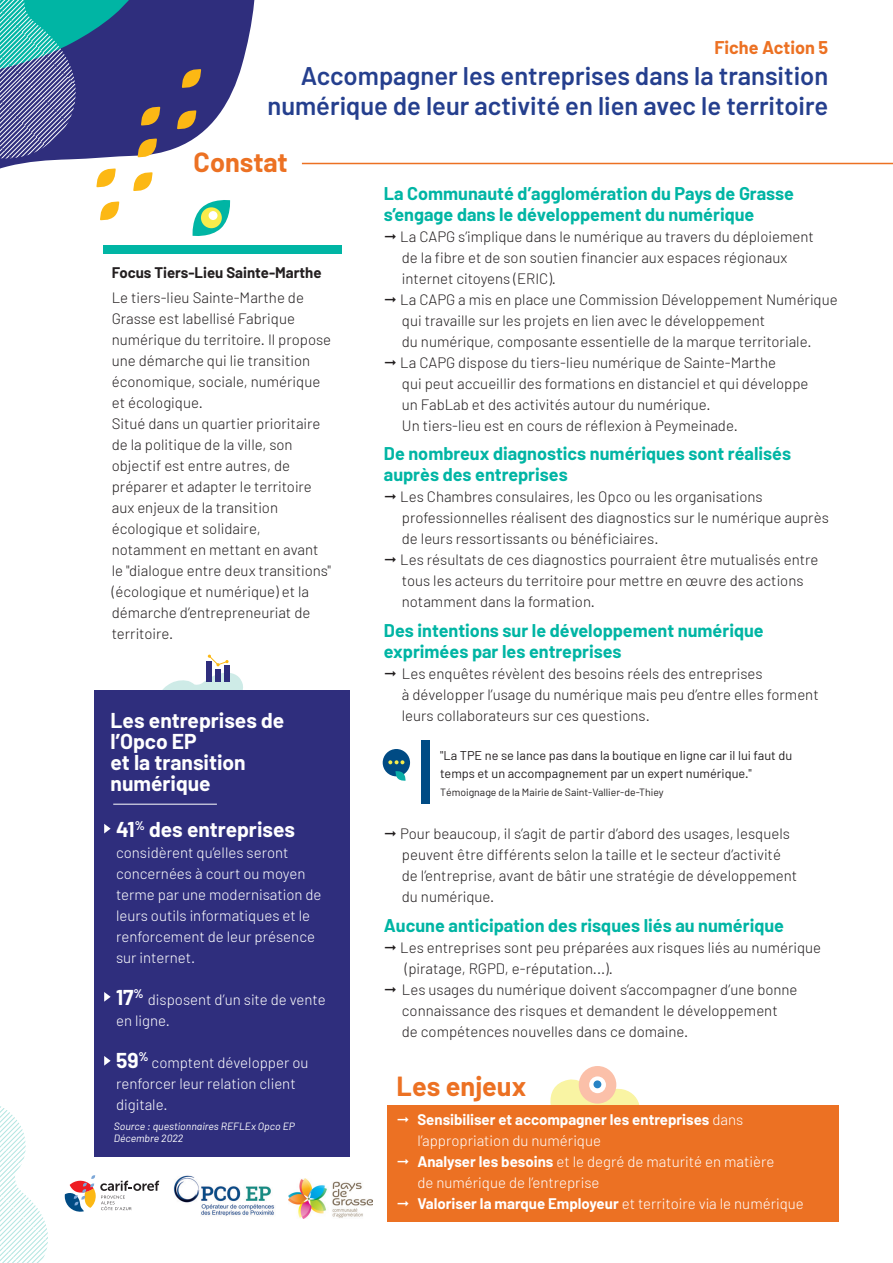
<style>
.page{position:relative;width:893px;height:1263px;background:#fff}
.page>*{position:absolute;margin:0;border:0;box-sizing:border-box;transform-origin:0 0}
.t1{font:700 27px "Barlow";color:#ec7123}
.t2{font:600 25.5px/30.6px "Barlow";color:#253f8e;text-align:right}
.t3{font:700 21px/21px "Barlow";color:#fff}
.t4{font:700 18px/21px "Barlow";color:#00b5a4}
.t5{font:700 18px "Barlow";color:#ec7123}
.t6{font:300 15px/21px "Barlow";color:#231f20}
.t7{font:300 15px/21px "Barlow";color:#fff}
.t8{font:700 15px/21px "Barlow";color:#fff}
.t9{font:700 15px "Barlow";color:#231f20}
.t10{font:12.75px/18px "Barlow";color:#231f20}
.t11{font:italic 10.5px/12px "Barlow";color:#fff}
.t12{font:10.5px "Barlow";color:#231f20}
.s1{font-weight:300}
.s2{font-weight:700}
</style>
<div class="page">
<svg style="left:550px;top:1066px;width:90px;height:39px"></svg>
<div style="left:593px;top:1080px;width:8px;height:8px;background:#2783c5;border-radius:50%"></div>
<div style="left:387px;top:1105px;width:451px;height:117px;background:#ec7123"></div>
<svg style="left:0;top:1106px;width:48px;height:157px"></svg>
<svg style="left:0;top:0;width:255px;height:169px;fill:#2f2e7d"></svg>
<svg style="left:181px;top:68px;width:21px;height:21px"></svg>
<svg style="left:177px;top:109px;width:20px;height:21px"></svg>
<svg style="left:133px;top:172px;width:20px;height:19px"></svg>
<svg style="left:96px;top:167px;width:20px;height:21px"></svg>
<svg style="left:100px;top:201px;width:20px;height:20px"></svg>
<svg style="left:0;top:0;width:161px;height:159px"></svg>
<hr style="left:302px;top:163px;width:591px;height:1px;background:#ec7123">
<svg style="left:65px;top:1175px;width:94px;height:37px"></svg>
<img style="left:173px;top:1175px;width:102px;height:41px">
<svg style="left:162px;top:673px;width:81px;height:17px"></svg>
<div style="left:95px;top:690px;width:255px;height:466px;background:#2f2e7d"></div>
<div style="left:206px;top:661px;width:6px;height:21px;background:#2f2e7d"></div>
<div style="left:215px;top:669px;width:6px;height:13px;background:#2f2e7d"></div>
<div style="left:224px;top:665px;width:6px;height:17px;background:#2f2e7d"></div>
<svg style="left:208px;top:655px;width:21px;height:11px"></svg>
<svg style="left:104px;top:824px;width:7px;height:9px"></svg>
<svg style="left:104px;top:992px;width:7px;height:10px"></svg>
<svg style="left:104px;top:1056px;width:7px;height:10px"></svg>
<hr style="left:113px;top:804px;width:104px;height:1px;background:#fff">
<div style="left:383px;top:749px;width:27px;height:27px;background:#004b84;border-radius:50%"></div>
<svg style="left:388px;top:760px;width:16px;height:4px"></svg>
<svg style="left:395px;top:771px;width:11px;height:10px"></svg>
<div style="left:422px;top:740px;width:8px;height:63px;background:#004b84"></div>
<svg style="left:192px;top:200px;width:39px;height:36px"></svg>
<div style="left:201px;top:207px;width:21px;height:21px;background:#f7ec4c;border-radius:50%"></div>
<div style="left:209px;top:211px;width:8px;height:9px;background:#fff;border-radius:50%"></div>
<div style="left:103px;top:245px;width:238px;height:8px;background:#00b5a4"></div>
<img style="left:288px;top:1178px;width:84px;height:40px">
<p class="t5" style="left:714px;top:37px;width:115px">Fiche Action 5</p>
<h2 class="t2" style="left:267px;top:60px;width:562px">Accompagner les entreprises dans la transition numérique de leur activité en lien avec le territoire</h2>
<h1 class="t1" style="left:194px;top:145px;width:96px">Constat</h1>
<p class="t9" style="left:112px;top:263px;width:211px">Focus Tiers-Lieu Sainte-Marthe</p>
<p class="t6" style="left:112px;top:287px;width:221px">Le tiers-lieu Sainte-Marthe de<br>Grasse est labellisé Fabrique numérique du territoire. Il propose une démarche qui lie transition économique, sociale, numérique et écologique.<br>Situé dans un quartier prioritaire de la politique de la ville, son objectif est entre autres, de préparer et adapter le territoire aux enjeux de la transition écologique et solidaire, notamment en mettant en avant le "dialogue entre deux transitions" (écologique et numérique) et la démarche d’entrepreneuriat de territoire.</p>
<h3 class="t3" style="left:111px;top:709px;width:175px">Les entreprises de l’Opco EP<br>et la transition numérique</h3>
<h3 class="t3" style="left:116px;top:818px;width:181px">41<sup>%</sup> des entreprises</h3>
<p class="t7" style="left:116px;top:841px;width:207px">considèrent qu’elles seront concernées à court ou moyen terme par une modernisation de leurs outils informatiques et le renforcement de leur présence sur internet.</p>
<h3 class="t3" style="left:116px;top:986px;width:29px">17<sup>%</sup></h3>
<p class="t7" style="left:116px;top:988px;width:211px;text-indent:32px">disposent d’un site de vente en ligne.</p>
<h3 class="t3" style="left:116px;top:1049px;width:34px">59<sup>%</sup></h3>
<p class="t7" style="left:116px;top:1051px;width:194px;text-indent:36px">comptent développer ou renforcer leur relation client digitale.</p>
<p class="t11" style="left:114px;top:1120px;width:183px">Source : questionnaires REFLEx Opco EP<br>Décembre 2022</p>
<p class="t4" style="left:384px;top:183px;width:412px">La Communauté d’agglomération du Pays de Grasse s’engage dans le développement du numérique</p>
<p class="t6" style="left:402px;top:226px;width:413px;text-indent:-18px">◻ La CAPG s’implique dans le numérique au travers du déploiement de la fibre et de son soutien financier aux espaces régionaux internet citoyens (ERIC).</p>
<p class="t6" style="left:402px;top:289px;width:437px;text-indent:-18px">◻ La CAPG a mis en place une Commission Développement Numérique qui travaille sur les projets en lien avec le développement<br>du numérique, composante essentielle de la marque territoriale.</p>
<p class="t6" style="left:402px;top:352px;width:408px;text-indent:-18px">◻ La CAPG dispose du tiers-lieu numérique de Sainte-Marthe<br>qui peut accueillir des formations en distanciel et qui développe un FabLab et des activités autour du numérique.<br>Un tiers-lieu est en cours de réflexion à Peymeinade.</p>
<p class="t4" style="left:384px;top:443px;width:409px">De nombreux diagnostics numériques sont réalisés auprès des entreprises</p>
<p class="t6" style="left:402px;top:486px;width:428px;text-indent:-18px">◻ Les Chambres consulaires, les Opco ou les organisations professionnelles réalisent des diagnostics sur le numérique auprès de leurs ressortissants ou bénéficiaires.</p>
<p class="t6" style="left:402px;top:549px;width:418px;text-indent:-18px">◻ Les résultats de ces diagnostics pourraient être mutualisés entre tous les acteurs du territoire pour mettre en œuvre des actions notamment dans la formation.</p>
<p class="t4" style="left:384px;top:620px;width:381px">Des intentions sur le développement numérique exprimées par les entreprises</p>
<p class="t6" style="left:402px;top:663px;width:418px;text-indent:-18px">◻ Les enquêtes révèlent des besoins réels des entreprises<br>à développer l’usage du numérique mais peu d’entre elles forment leurs collaborateurs sur ces questions.</p>
<p class="t10" style="left:440px;top:746px;width:354px">"La TPE ne se lance pas dans la boutique en ligne car il lui faut du temps et un accompagnement par un expert numérique."</p>
<p class="t12" style="left:440px;top:786px;width:225px">Témoignage de la Mairie de Saint-Vallier-de-Thiey</p>
<p class="t6" style="left:402px;top:823px;width:397px;text-indent:-18px">◻ Pour beaucoup, il s’agit de partir d’abord des usages, lesquels peuvent être différents selon la taille et le secteur d’activité de l’entreprise, avant de bâtir une stratégie de développement du numérique.</p>
<p class="t4" style="left:384px;top:915px;width:402px">Aucune anticipation des risques liés au numérique</p>
<p class="t6" style="left:405px;top:936px;width:418px;text-indent:-21px">◻ Les entreprises sont peu préparées aux risques liés au numérique (piratage, RGPD, e-réputation...).</p>
<p class="t6" style="left:402px;top:978px;width:397px;text-indent:-18px">◻ Les usages du numérique doivent s’accompagner d’une bonne connaissance des risques et demandent le développement<br>de compétences nouvelles dans ce domaine.</p>
<h1 class="t1" style="left:397px;top:1070px;width:131px">Les enjeux</h1>
<p class="t8" style="left:417px;top:1109px;width:327px;text-indent:-21px">◻ Sensibiliser et accompagner les entreprises <span class="s1">dans l’appropriation du numérique</span></p>
<p class="t7" style="left:417px;top:1151px;width:359px;text-indent:-21px">◻ <span class="s2">Analyser les besoins</span> et le degré de maturité en matière de numérique de l’entreprise</p>
<p class="t8" style="left:396px;top:1193px;width:409px">◻ Valoriser la marque Employeur <span class="s1">et territoire via le numérique</span></p>
</div>
